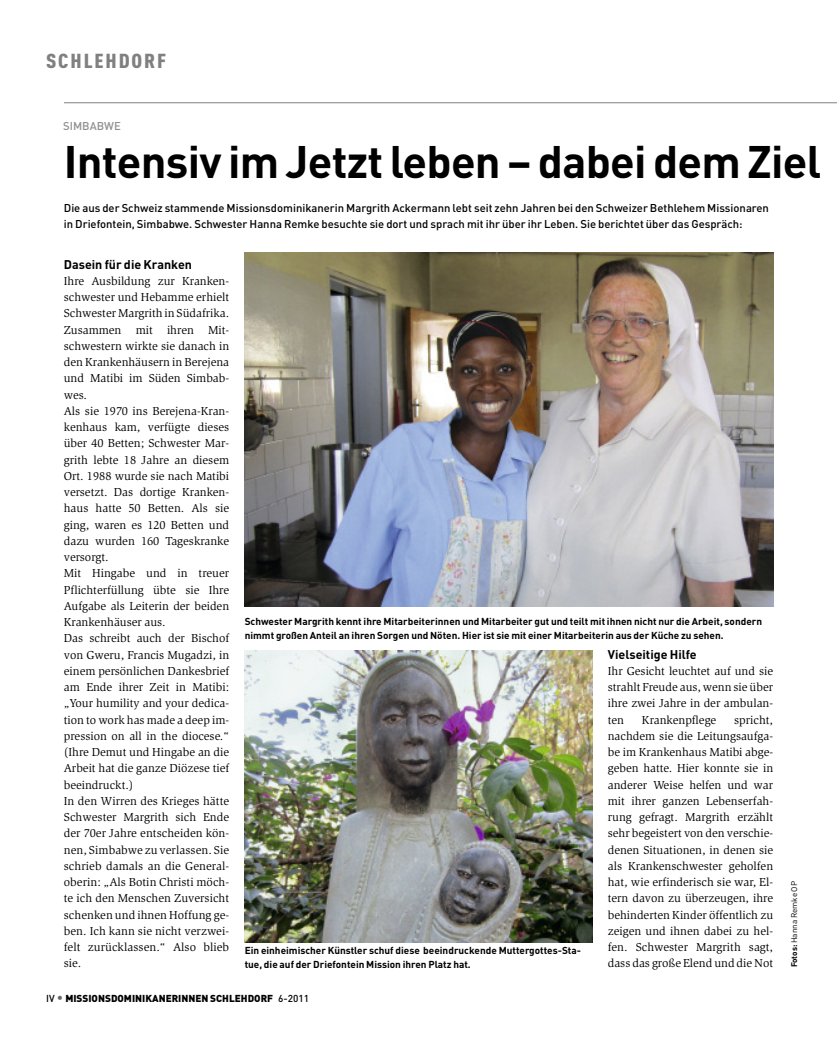
<style>
.page{position:relative;width:837px;height:1049px;background:#fff}
.page>*{position:absolute;margin:0;border:0;box-sizing:border-box;transform-origin:0 0}
.t1{font:700 45px "DIN Pro";letter-spacing:-.015em;color:#000}
.t2{font:900 20px "DIN Cond";letter-spacing:.085em;color:#808080;scale:1.1 1}
.t3{font:700 12.5px "DIN Pro";color:#000}
.t4{font:11.88px/16.2px "Slimbach Std";color:#000;text-align:justify}
.t5{font:500 11.25px/16.2px "DIN Pro";color:#000}
.t6{font:500 11.25px "DIN Pro";color:#909090}
.t7{font:700 10px/13.8px "DIN Pro";color:#000}
.t8{font:900 10px "DIN Pro";color:#000}
.t9{font:8.12px "DIN Pro";color:#000}
.s1{font-weight:500}
.s2{font-weight:500;font-size:12.5px;color:#666}
.s3{font-weight:700}
</style>
<div class="page">
<hr style="left:64px;top:102px;width:772px;height:1px;background:#808080">
<img style="left:244px;top:252px;width:528px;height:354px">
<img style="left:244px;top:650px;width:348px;height:293px">
<h2 class="t2" style="left:46px;top:49px;width:110px">SCHLEHDORF</h2>
<p class="t6" style="left:63px;top:120px;width:59px">SIMBABWE</p>
<h1 class="t1" style="left:64px;top:135px;width:758px">Intensiv im Jetzt leben – dabei demZiel</h1>
<p class="t5" style="left:64px;top:200px;width:706px">Die aus der Schweiz stammende Missionsdominikanerin Margrith Ackermann lebt seit zehn Jahren bei den Schweizer Bethlehem Missionaren in Driefontein, Simbabwe. Schwester Hanna Remke besuchte sie dort und sprach mit ihr über ihr Leben. Sie berichtet über das Gespräch:</p>
<p class="t3" style="left:64px;top:257px;width:130px">Dasein für die Kranken</p>
<p class="t4" style="left:64px;top:274px;width:167px;text-align:left">Ihre Ausbildung zur Kranken&shy;schwester und Hebamme erhielt<br>Schwester Margrith in Südafrika.<br>Zusammen mit ihren Mit&shy;schwestern wirkte sie danach in den Krankenhäusern in Berejena und Matibi im Süden Simbab&shy;wes.<br>Als sie 1970 ins Berejena-Kran&shy;kenhaus kam, verfügte dieses über 40 Betten; Schwester Mar&shy;grith lebte 18 Jahre an diesem<br>Ort. 1988 wurde sie nach Matibi versetzt. Das dortige Kranken&shy;haus hatte 50 Betten. Als sie ging, waren es 120 Betten und dazu wurden 160 Tageskranke versorgt.<br>Mit Hingabe und in treuer<br>Pflichterfüllung übte sie Ihre<br>Aufgabe als Leiterin der beiden<br>Krankenhäuser aus.<br>Das schreibt auch der Bischof von Gweru, Francis Mugadzi, in einem persönlichen Dankesbrief am Ende ihrer Zeit in Matibi: „Your humility and your dedica&shy;tion to work has made a deep im&shy;pression on all in the diocese.“ (Ihre Demut und Hingabe an die<br>Arbeit hat die ganze Diözese tief beeindruckt.)<br>In den Wirren des Krieges hätte<br>Schwester Margrith sich Ende der 70er Jahre entscheiden kön&shy;nen, Simbabwe zu verlassen. Sie schrieb damals an die General&shy;oberin: „Als Botin Christi möch&shy;te ich den Menschen Zuversicht schenken und ihnen Hoffung ge&shy;ben. Ich kann sie nicht verzwei&shy;felt zurücklassen.“ Also blieb sie.</p>
<p class="t7" style="left:244px;top:614px;width:518px">Schwester Margrith kennt ihre Mitarbeiterinnen und Mitarbeiter gut und teilt mit ihnen nicht nur die Arbeit, sondern nimmt großen Anteil an ihren Sorgen und Nöten. Hier ist sie mit einer Mitarbeiterin aus der Küche zu sehen.</p>
<p class="t7" style="left:244px;top:943px;width:337px">Ein einheimischer Künstler schuf diese beeindruckende Muttergottes-Sta&shy;tue, die auf der Driefontein Mission ihren Platz hat.</p>
<p class="t3" style="left:607px;top:647px;width:90px">Vielseitige Hilfe</p>
<p class="t4" style="left:607px;top:664px;width:167px">Ihr Gesicht leuchtet auf und sie strahlt Freude aus, wenn sie über ihre zwei Jahre in der ambulan&shy;ten</p>
<p class="t4" style="left:641px;top:712px;width:76px">Krankenpflege</p>
<p class="t4" style="left:607px;top:712px;width:167px;text-indent:126px">spricht, nachdem sie die Leitungsaufga&shy;be im Krankenhaus Matibi abge&shy;geben hatte. Hier konnte sie in anderer Weise helfen und war mit ihrer ganzen Lebenserfah&shy;rung gefragt. Margrith erzählt sehr begeistert von den verschie&shy;denen Situationen, in denen sie als Krankenschwester geholfen hat, wie erfinderisch sie war, El&shy;tern davon zu überzeugen, ihre behinderten Kinder öffentlich zu zeigen und ihnen dabei zu hel&shy;fen. Schwester Margrith sagt, dass das große Elend und die Not</p>
<p class="t8" style="left:46px;top:992px;width:264px"><span class="s1">IV</span> <span class="s2">•</span> MISSIONSDOMINIKANERINNEN SCHLEHDORF <span class="s1">6-2011</span></p>
<p class="t9" style="left:789px;top:967px;width:88px;rotate:-90deg"><span class="s3">Fotos:</span> Hanna Remke OP</p>
</div>
